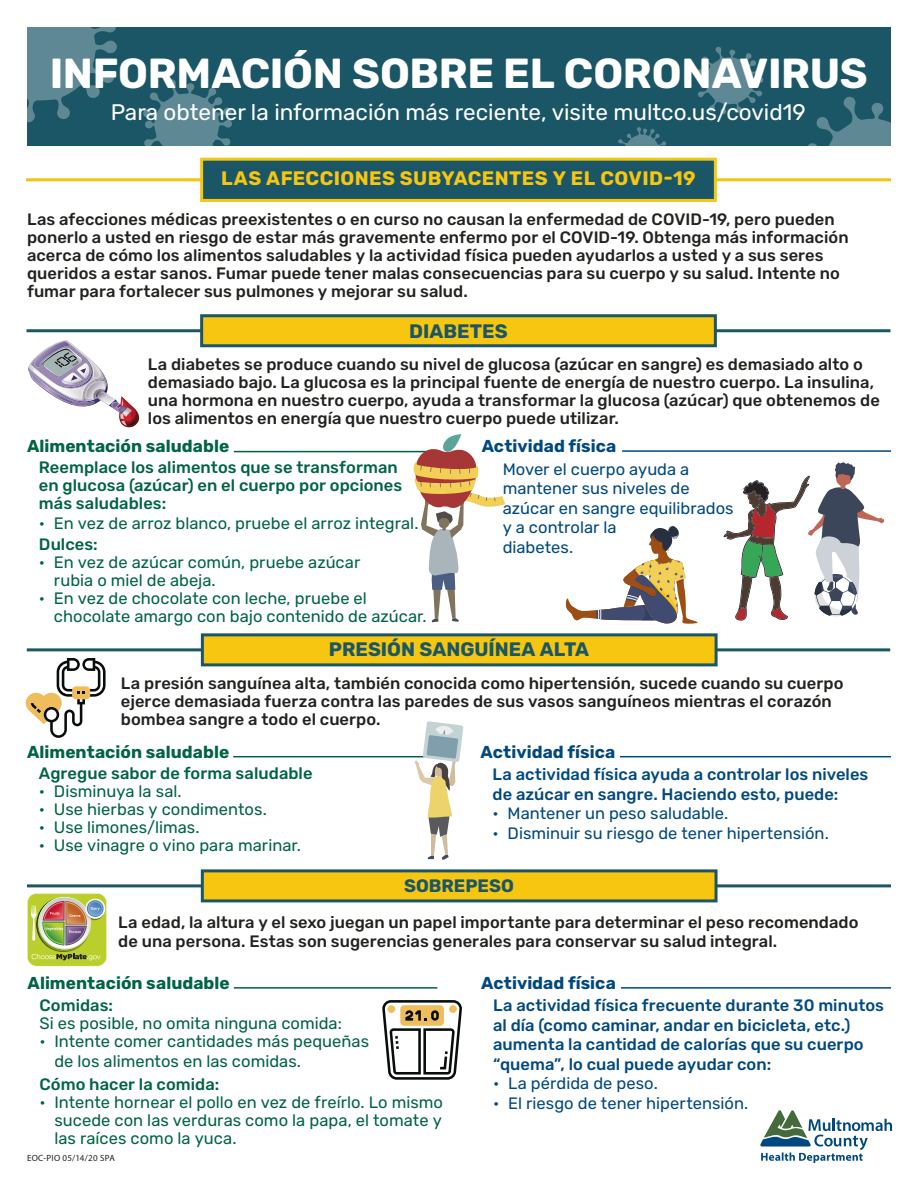
<style>
.page{position:relative;width:918px;height:1188px;background:#fff}
.page>*{position:absolute;margin:0;border:0;box-sizing:border-box;transform-origin:0 0}
.t1{font:700 42px "Rubik";letter-spacing:-.005em;color:#fff}
.Paragraph_Style_1{font:22.5px "Rubik";color:#fff}
.t2{font:700 19.5px "Rubik";letter-spacing:.02em;color:#f7c611}
.t3{font:700 19.5px "Rubik";color:#1a5666}
.t4{font:700 18px "Rubik";color:#1a5666}
.t5{font:700 17.25px "Rubik";letter-spacing:.005em;color:#006444}
.t6{font:700 17.25px "Rubik";letter-spacing:.005em;color:#00497f}
.t7{font:500 16.5px/18px "Rubik";letter-spacing:.005em;color:#20231e}
.t8{font:16.5px/18px "Rubik";color:#006444}
.t9{font:500 16.5px/19.5px "Rubik";letter-spacing:.005em;color:#00497f}
.t10{font:16.5px/19.5px "Rubik";color:#00497f}
.t11{font:500 16.5px/18px "Rubik";letter-spacing:.005em;color:#006444}
.t12{font:9px "Myriad Pro";letter-spacing:.03em;color:#20231e}
.s1{font-weight:500}
</style>
<div class="page">
<div style="left:27px;top:27px;width:864px;height:119px;background:#1a5666"></div>
<svg style="left:616px;top:127px;width:50px;height:31px"></svg>
<svg style="left:806px;top:96px;width:85px;height:86px"></svg>
<svg style="left:697px;top:46px;width:67px;height:68px"></svg>
<svg style="left:143px;top:79px;width:89px;height:79px"></svg>
<svg style="left:27px;top:27px;width:90px;height:95px"></svg>
<hr style="left:26px;top:178px;width:865px;height:3px;background:#f5c30c">
<div style="left:200px;top:158px;width:517px;height:44px;background:#1a5666;border:3px solid #f7c611"></div>
<svg style="left:760px;top:1110px;width:132px;height:53px"></svg>
<hr style="left:27px;top:884px;width:864px;height:3px;background:#1a5666">
<hr style="left:234px;top:987px;width:203px;height:2px;background:#006444">
<hr style="left:621px;top:987px;width:270px;height:2px;background:#00497f">
<div style="left:201px;top:869px;width:517px;height:33px;background:#f7c611;border:3px solid #1a5666"></div>
<img style="left:27px;top:893px;width:80px;height:73px">
<svg style="left:382px;top:1000px;width:80px;height:80px"></svg>
<hr style="left:233px;top:756px;width:204px;height:1px;background:#006444">
<hr style="left:620px;top:756px;width:271px;height:1px;background:#00497f">
<hr style="left:27px;top:648px;width:863px;height:3px;background:#1a5666">
<div style="left:201px;top:633px;width:517px;height:33px;background:#f7c611;border:3px solid #1a5666"></div>
<svg style="left:415px;top:721px;width:48px;height:139px"></svg>
<svg style="left:26px;top:658px;width:80px;height:80px"></svg>
<hr style="left:234px;top:451px;width:204px;height:1px;background:#006444">
<hr style="left:622px;top:450px;width:269px;height:2px;background:#00497f">
<hr style="left:27px;top:329px;width:864px;height:3px;background:#1a5666">
<div style="left:200px;top:314px;width:517px;height:33px;background:#f7c611;border:3px solid #1a5666"></div>
<svg style="left:413px;top:434px;width:92px;height:188px"></svg>
<svg style="left:29px;top:341px;width:111px;height:86px"></svg>
<svg style="left:724px;top:462px;width:160px;height:159px"></svg>
<svg style="left:566px;top:526px;width:132px;height:98px"></svg>
<p class="t1" style="left:50px;top:49px;width:820px">INFORMACIÓN SOBRE EL CORONAVIRUS</p>
<p class="Paragraph_Style_1" style="left:111px;top:99px;width:696px">Para obtener la información más reciente, visite multco.us/covid19</p>
<p class="t2" style="left:221px;top:167px;width:476px">LAS AFECCIONES SUBYACENTES Y EL COVID-19</p>
<p class="t7" style="left:27px;top:211px;width:823px">Las afecciones médicas preexistentes o en curso no causan la enfermedad de COVID-19, pero pueden ponerlo a usted en riesgo de estar más gravemente enfermo por el COVID-19. Obtenga más información acerca de cómo los alimentos saludables y la actividad física pueden ayudarlos a usted y a sus seres queridos a estar sanos. Fumar puede tener malas consecuencias para su cuerpo y su salud. Intente no fumar para fortalecer sus pulmones y mejorar su salud.</p>
<p class="t3" style="left:409px;top:320px;width:100px">DIABETES</p>
<p class="t7" style="left:148px;top:355px;width:733px">La diabetes se produce cuando su nivel de glucosa (azúcar en sangre) es demasiado alto o demasiado bajo. La glucosa es la principal fuente de energía de nuestro cuerpo. La insulina, una hormona en nuestro cuerpo, ayuda a transformar la glucosa (azúcar) que obtenemos de los alimentos en energía que nuestro cuerpo puede utilizar.</p>
<p class="t5" style="left:27px;top:436px;width:204px">Alimentación saludable</p>
<p class="t11" style="left:39px;top:459px;width:365px">Reemplace los alimentos que se transforman en glucosa (azúcar) en el cuerpo por opciones más saludables:</p>
<p class="t8" style="left:39px;top:514px;width:381px">• En vez de arroz blanco, pruebe el arroz integral.</p>
<p class="t11" style="left:39px;top:536px;width:60px">Dulces:</p>
<p class="t8" style="left:54px;top:554px;width:308px;text-indent:-15px">• En vez de azúcar común, pruebe azúcar rubia o miel de abeja.</p>
<p class="t8" style="left:54px;top:590px;width:374px;text-indent:-15px">• En vez de chocolate con leche, pruebe el chocolate amargo con bajo contenido de azúcar.</p>
<p class="t6" style="left:482px;top:436px;width:136px">Actividad física</p>
<p class="t10" style="left:503px;top:460px;width:233px">Mover el cuerpo ayuda a mantener sus niveles de azúcar en sangre equilibrados y a controlar la<br>diabetes.</p>
<p class="t3" style="left:329px;top:638px;width:262px">PRESIÓN SANGUÍNEA ALTA</p>
<p class="t7" style="left:121px;top:674px;width:724px">La presión sanguínea alta, también conocida como hipertensión, sucede cuando su cuerpo ejerce demasiada fuerza contra las paredes de sus vasos sanguíneos mientras el corazón bombea sangre a todo el cuerpo.</p>
<p class="t5" style="left:27px;top:742px;width:204px">Alimentación saludable</p>
<p class="t11" style="left:39px;top:765px;width:275px">Agregue sabor de forma saludable</p>
<p class="t8" style="left:39px;top:783px;width:144px">• Disminuya la sal.</p>
<p class="t8" style="left:39px;top:801px;width:229px">• Use hierbas y condimentos.</p>
<p class="t8" style="left:39px;top:819px;width:162px">• Use limones/limas.</p>
<p class="t8" style="left:39px;top:837px;width:263px">• Use vinagre o vino para marinar.</p>
<p class="t6" style="left:481px;top:741px;width:136px">Actividad física</p>
<p class="t9" style="left:493px;top:765px;width:377px">La actividad física ayuda a controlar los niveles de azúcar en sangre. Haciendo esto, puede:</p>
<p class="t10" style="left:493px;top:804px;width:237px">• Mantener un peso saludable.</p>
<p class="t10" style="left:493px;top:824px;width:338px">• Disminuir su riesgo de tener hipertensión.</p>
<p class="t4" style="left:404px;top:875px;width:111px">SOBREPESO</p>
<p class="t7" style="left:118px;top:913px;width:742px;line-height:19.5px">La edad, la altura y el sexo juegan un papel importante para determinar el peso recomendado de una persona. Estas son sugerencias generales para conservar su salud integral.</p>
<p class="t5" style="left:27px;top:973px;width:204px">Alimentación saludable</p>
<p class="t8" style="left:39px;top:997px;width:304px"><span class="s1">Comidas:<br></span>Si es posible, no omita ninguna comida:</p>
<p class="t8" style="left:54px;top:1032px;width:316px;line-height:19.5px;text-indent:-15px">• Intente comer cantidades más pequeñas de los alimentos en las comidas.</p>
<p class="t11" style="left:39px;top:1075px;width:181px">Cómo hacer la comida:</p>
<p class="t8" style="left:54px;top:1093px;width:390px;text-align:justify;text-indent:-15px">• Intente hornear el pollo en vez de freírlo. Lo mismo sucede con las verduras como la papa, el tomate y las raíces como la yuca.</p>
<p class="t6" style="left:481px;top:973px;width:136px">Actividad física</p>
<p class="t9" style="left:493px;top:996px;width:392px">La actividad física frecuente durante 30 minutos al día (como caminar, andar en bicicleta, etc.) aumenta la cantidad de calorías que su cuerpo “quema”, lo cual puede ayudar con:</p>
<p class="t10" style="left:493px;top:1074px;width:166px">• La pérdida de peso.</p>
<p class="t10" style="left:493px;top:1094px;width:257px">• El riesgo de tener hipertensión.</p>
<p class="t12" style="left:27px;top:1152px;width:89px">EOC-PIO 05/14/20 SPA</p>
</div>
